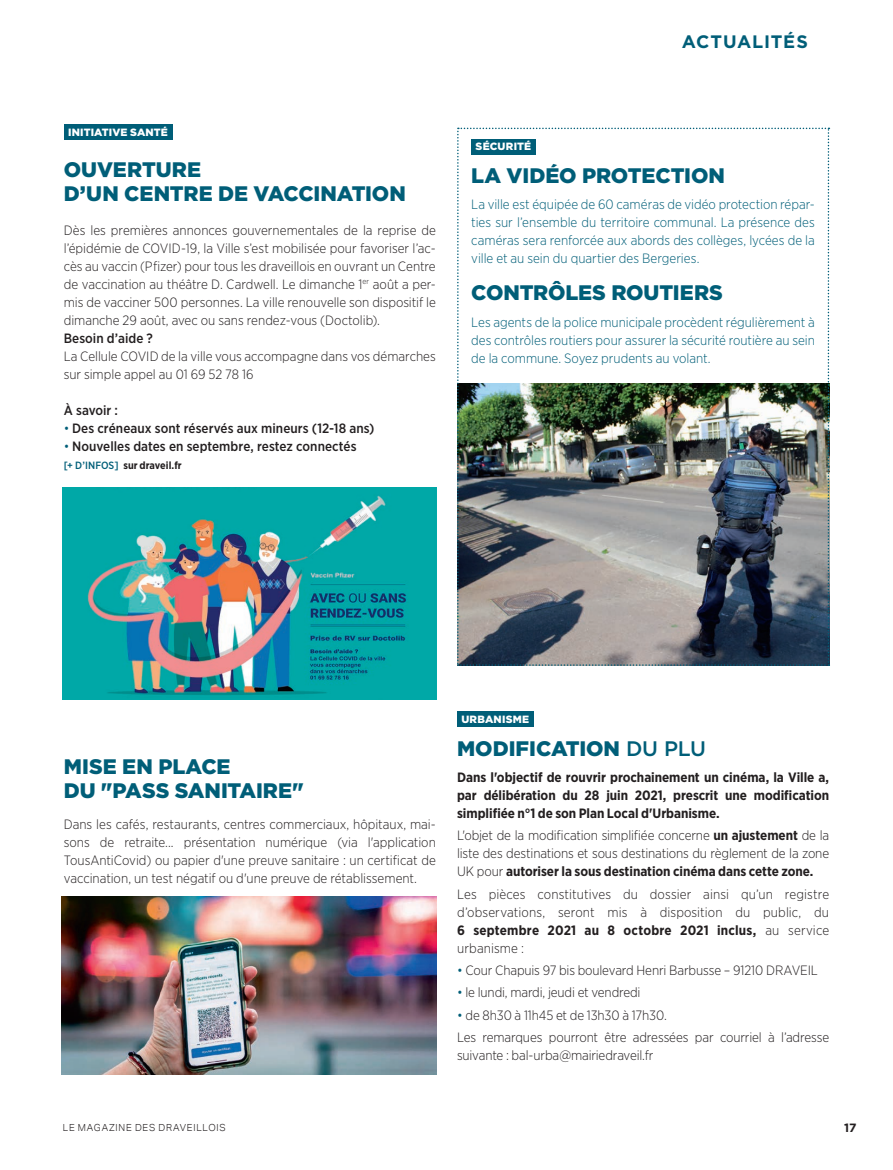
<style>
.page{position:relative;width:893px;height:1170px;background:#fff}
.page>*{position:absolute;margin:0;border:0;box-sizing:border-box;transform-origin:0 0}
.t1{font:900 21px/24px "Gotham";letter-spacing:-.005em;color:#005e78}
.t2{font:700 18px "Gotham";letter-spacing:.045em;color:#005e78}
.t3{font:300 13.5px/18px "Gotham Narrow";letter-spacing:-.01em;color:#231f20;text-align:justify}
.t4{font:300 13.5px/18px "Gotham Narrow";color:#005e78;text-align:justify}
.t5{font:700 13.5px/18px "Gotham Narrow";letter-spacing:-.005em;color:#231f20;text-align:justify}
.t6{font:500 13.5px "Gotham Narrow";letter-spacing:.005em;color:#231f20}
.t7{font:700 12px "Gotham";color:#231f20}
.t8{font:900 10.5px "Gotham";letter-spacing:.015em;color:#fff}
.t9{font:700 10.5px "Gotham Narrow";color:#231f20}
.t10{font:300 9.75px "Aktiv Grotesk";letter-spacing:.08em;color:#231f20}
.s1{font-weight:300;color:#005e78}
.s2{font-weight:500;color:#005e78}
.s3{font-weight:500}
.s4{font-weight:700}
.s5{color:#005e78}
</style>
<div class="page">
<img style="left:457px;top:128px;width:372px;height:537px">
<div style="left:457px;top:711px;width:76px;height:16px;background:#005e78"></div>
<div style="left:64px;top:124px;width:108px;height:16px;background:#005e78"></div>
<img style="left:63px;top:487px;width:374px;height:212px">
<img style="left:62px;top:896px;width:375px;height:178px">
<p class="t8" style="left:68px;top:125px;width:101px">INITIATIVE SANTÉ</p>
<h1 class="t1" style="left:64px;top:157px;width:344px">OUVERTURE<br>D’UN CENTRE DE VACCINATION</h1>
<p class="t3" style="left:64px;top:221px;width:374px">Dès les premières annonces gouvernementales de la reprise de l’épidémie de COVID-19, la Ville s’est mobilisée pour favoriser l’ac&shy;cès au vaccin (Pfizer) pour tous les draveillois en ouvrant un Centre de vaccination au théâtre D. Cardwell. Le dimanche 1<sup>er</sup> août a per&shy;mis de vacciner 500 personnes. La ville renouvelle son dispositif le dimanche 29 août, avec ou sans rendez-vous (Doctolib).</p>
<p class="t6" style="left:64px;top:329px;width:91px">Besoin d’aide ?</p>
<p class="t3" style="left:64px;top:347px;width:374px">La Cellule COVID de la ville vous accompagne dans vos démarches sur simple appel au 01 69 52 78 16</p>
<p class="t6" style="left:64px;top:401px;width:56px">À savoir :</p>
<p class="t6" style="left:64px;top:419px;width:312px"><span class="s1">•</span> Des créneaux sont réservés aux mineurs (12-18 ans)</p>
<p class="t6" style="left:64px;top:437px;width:294px"><span class="s1">•</span> Nouvelles dates en septembre, restez connectés</p>
<p class="t9" style="left:64px;top:458px;width:119px"><span class="s2">[+ D’INFOS]</span> sur draveil.fr</p>
<h2 class="t2" style="left:682px;top:30px;width:128px">ACTUALITÉS</h2>
<p class="t8" style="left:476px;top:139px;width:57px">SÉCURITÉ</p>
<h1 class="t1" style="left:471px;top:163px;width:255px">LA VIDÉO PROTECTION</h1>
<p class="t4" style="left:471px;top:195px;width:345px">La ville est équipée de 60 caméras de vidéo protection répar&shy;ties sur l’ensemble du territoire communal. La présence des caméras sera renforcée aux abords des collèges, lycées de la ville et au sein du quartier des Bergeries.</p>
<h1 class="t1" style="left:471px;top:280px;width:253px">CONTRÔLES ROUTIERS</h1>
<p class="t4" style="left:471px;top:312px;width:345px">Les agents de la police municipale procèdent régulièrement à des contrôles routiers pour assurer la sécurité routière au sein de la commune. Soyez prudents au volant.</p>
<h1 class="t1" style="left:64px;top:754px;width:242px">MISE EN PLACE<br>DU "PASS SANITAIRE"</h1>
<p class="t3" style="left:64px;top:815px;width:374px">Dans les cafés, restaurants, centres commerciaux, hôpitaux, mai&shy;sons de retraite... présentation numérique (via l'application TousAntiCovid) ou papier d'une preuve sanitaire : un certificat de vaccination, un test négatif ou d'une preuve de rétablissement.</p>
<p class="t8" style="left:461px;top:712px;width:69px">URBANISME</p>
<h1 class="t1" style="left:457px;top:736px;width:251px">MODIFICATION <span class="s3">DU PLU</span></h1>
<p class="t5" style="left:457px;top:768px;width:374px">Dans l'objectif de rouvrir prochainement un cinéma, la Ville a, par délibération du 28 juin 2021, prescrit une modification simplifiée n°1 de son Plan Local d'Urbanisme.</p>
<p class="t3" style="left:457px;top:826px;width:374px">L'objet de la modification simplifiée concerne <span class="s4">un ajustement</span> de la liste des destinations et sous destinations du règlement de la zone UK pour <span class="s4">autoriser la sous destination cinéma dans cette zone.</span></p>
<p class="t3" style="left:457px;top:884px;width:374px">Les pièces constitutives du dossier ainsi qu’un registre d’observations, seront mis à disposition du public, du <span class="s4">6 septembre 2021 au 8 octobre 2021 inclus,</span> au service urbanisme :</p>
<p class="t3" style="left:457px;top:960px;width:362px"><span class="s5">•</span> Cour Chapuis 97 bis boulevard Henri Barbusse – 91210 DRAVEIL</p>
<p class="t3" style="left:457px;top:983px;width:185px"><span class="s5">•</span> le lundi, mardi, jeudi et vendredi</p>
<p class="t3" style="left:457px;top:1003px;width:374px;line-height:22.2px"><span class="s5">•</span> de 8h30 à 11h45 et de 13h30 à 17h30.<br>Les remarques pourront être adressées par courriel à l’adresse</p>
<p class="t3" style="left:457px;top:1045px;width:198px">suivante : bal-urba@mairiedraveil.fr</p>
<p class="t10" style="left:63px;top:1121px;width:164px">LE MAGAZINE DES DRAVEILLOIS</p>
<p class="t7" style="left:844px;top:1119px;width:14px">17</p>
</div>
